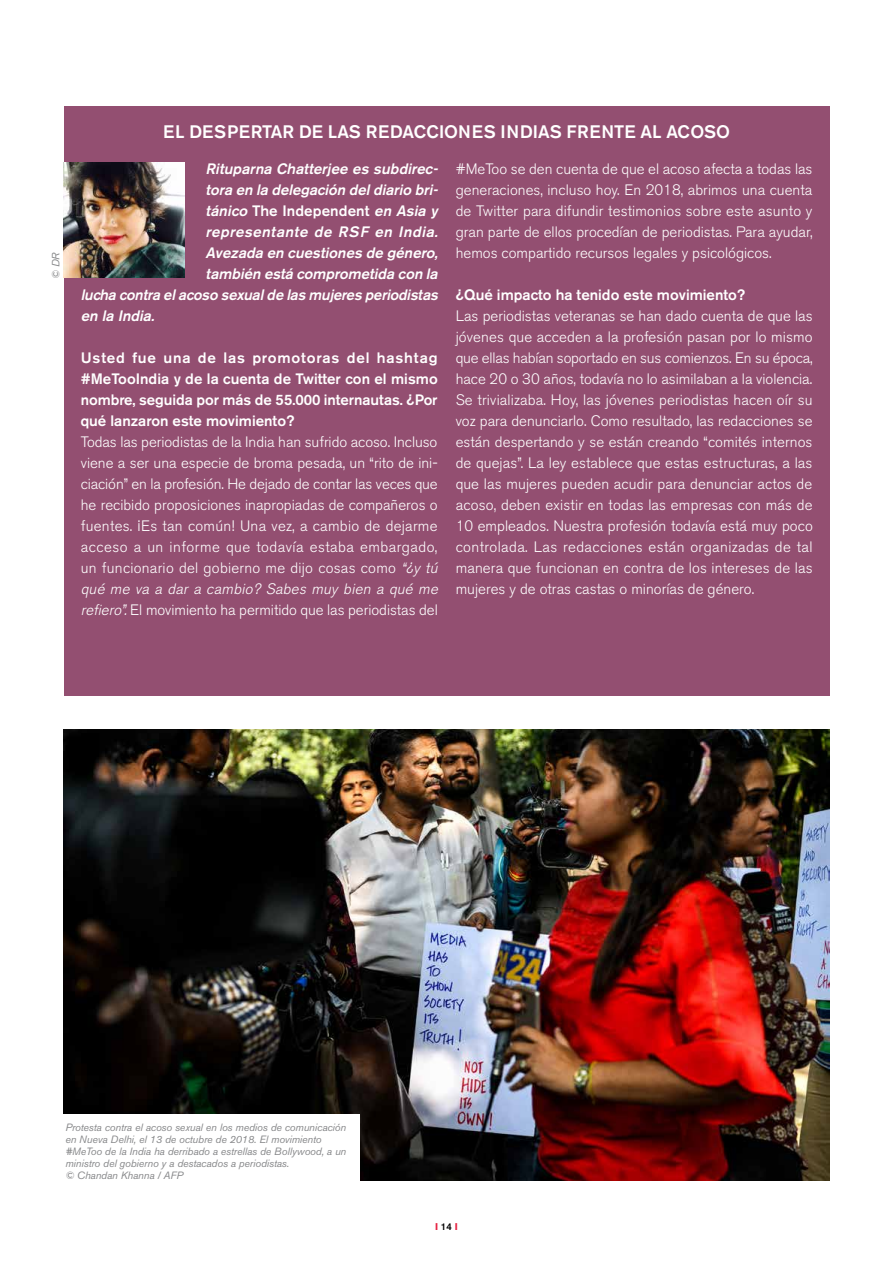
<style>
.page{position:relative;width:893px;height:1263px;background:#fff}
.page>*{position:absolute;margin:0;border:0;box-sizing:border-box;transform-origin:0 0}
.t1{font:500 18px "Akzidenz Grotesk BE";color:#fff}
.t2{font:300 15px/21px "Akzidenz Grotesk BE";color:#fff;text-align:justify}
.t3{font:500 15px/21px "Akzidenz Grotesk BE";color:#fff;text-align:justify}
.t4{font:italic 500 15px "Akzidenz Grotesk BE";color:#fff}
.t5{font:italic 10.5px/12px "Akzidenz Grotesk BE";letter-spacing:-.01em;color:#87888a}
.t6{font:700 9.75px "Akzidenz Grotesk BE";color:#e62645}
.s1{font-style:italic}
.s2{font-weight:500;color:#000}
</style>
<div class="page">
<div style="left:64px;top:106px;width:766px;height:590px;background:#934f71"></div>
<img style="left:64px;top:729px;width:765px;height:451px">
<div style="left:61px;top:1114px;width:299px;height:85px;background:#fff"></div>
<img style="left:63px;top:162px;width:121px;height:116px">
<p class="t5" style="left:50px;top:279px;width:28px;rotate:-90deg">© DR</p>
<p class="t1" style="left:163px;top:120px;width:568px">EL DESPERTAR DE LAS REDACCIONES INDIAS FRENTE AL ACOSO</p>
<p class="t4" style="left:206px;top:159px;width:237px">Rituparna Chatterjee es subdirec-</p>
<p class="t4" style="left:206px;top:180px;width:237px">tora en la delegación deldiario bri-</p>
<p class="t3" style="left:206px;top:200px;width:237px"><span class="s1">tánico</span> The Independent <span class="s1">en Asia y</span></p>
<p class="t4" style="left:206px;top:222px;width:237px">representante de RSF en India.</p>
<p class="t4" style="left:206px;top:243px;width:237px">Avezada en cuestiones de género,</p>
<p class="t4" style="left:206px;top:264px;width:237px">también está comprometida con la</p>
<p class="t4" style="left:81px;top:285px;width:362px">lucha contra elacoso sexualde las mujeres periodistas</p>
<p class="t4" style="left:81px;top:306px;width:78px">en la India.</p>
<p class="t3" style="left:81px;top:347px;width:358px">Usted fue una de las promotoras del hashtag #MeTooIndia y de la cuenta de Twitter con el mismo nombre, seguida por más de 55.000 internautas. ¿Por qué lanzaron este movimiento?</p>
<p class="t2" style="left:81px;top:431px;width:362px;text-align:left">Todas las periodistas de la India han sufrido acoso. Incluso viene a ser una especie de broma pesada, un “rito de ini&shy;ciación” en la profesión. He dejado de contar las veces que he recibido proposiciones inapropiadas de compañeros o fuentes. ¡Es tan común! Una vez, a cambio de dejarme acceso a un informe que todavía estaba embargado, un funcionario del gobierno me dijo cosas como <span class="s1">“¿y tú qué me va a dar a cambio? Sabes muy bien a qué me refiero”.</span>El movimiento ha permitido que las periodistas del</p>
<p class="t2" style="left:456px;top:158px;width:358px">#MeToo se den cuenta de que el acoso afecta a todas las generaciones, incluso hoy. En 2018, abrimos una cuenta de Twitter para difundir testimonios sobre este asunto y gran parte de ellos procedían de periodistas. Para ayudar, hemos compartido recursos legales y psicológicos.</p>
<p class="t3" style="left:456px;top:284px;width:291px">¿Qué impacto ha tenido este movimiento?</p>
<p class="t2" style="left:456px;top:305px;width:359px">Las periodistas veteranas se han dado cuenta de que las jóvenes que acceden a la profesión pasan por lo mismo que ellas habían soportado en sus comienzos. En su época, hace 20 o 30 años, todavía no lo asimilaban a la violencia.<br>Se trivializaba. Hoy, las jóvenes periodistas hacen oír su voz para denunciarlo. Como resultado, las redacciones se están despertando y se están creando “comités internos de quejas”. La ley establece que estas estructuras, a las que las mujeres pueden acudir para denunciar actos de acoso, deben existir en todas las empresas con más de 10 empleados. Nuestra profesión todavía está muy poco controlada. Las redacciones están organizadas de tal manera que funcionan en contra de los intereses de las mujeres y de otras castas o minorías de género.</p>
<p class="t5" style="left:65px;top:1121px;width:282px">Protesta contra el acoso sexual en los medios de comunicación en Nueva Delhi, el 13 de octubre de 2018. El movimiento #MeToo de la India ha derribado a estrellas de Bollywood, a un ministro del gobierno y a destacados a periodistas.<br>© Chandan Khanna / AFP</p>
<p class="t6" style="left:435px;top:1221px;width:24px">I <span class="s2">14</span> I</p>
</div>
